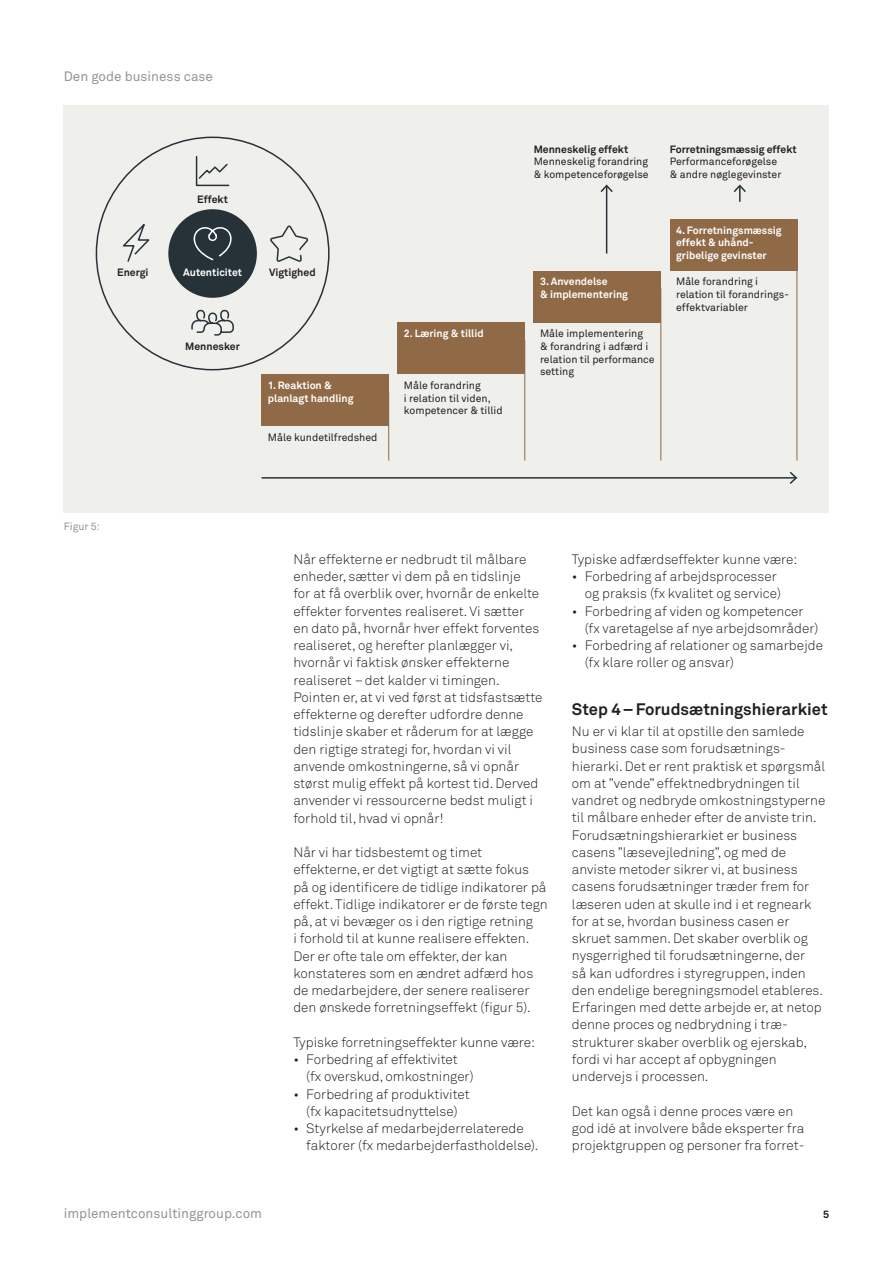
<style>
.page{position:relative;width:893px;height:1263px;background:#fff}
.page>*{position:absolute;margin:0;border:0;box-sizing:border-box;transform-origin:0 0}
.Header_2_-_Overskrif{font:700 16.5px "Akkurat Pro";color:#231f20}
.Brødtekst{font:13.5px/17.2px "Akkurat Light Pro";color:#231f20}
.t1{font:13.5px "Akkurat Pro";color:#939598}
.Figurtekst{font:10.5px/12.8px "Akkurat Pro";color:#231f20}
.Figurtekst-2{font:700 10.5px/12.8px "Akkurat Pro";color:#fff}
.Figurtekst-3{font:700 10.5px "Akkurat Pro";color:#231f20}
.Figurtekst-4{font:10.5px "Akkurat Pro";color:#939598}
.t2{font:700 10.5px "Akkurat Pro";color:#11171e}
</style>
<div class="page">
<div style="left:64px;top:105px;width:765px;height:407px;background:#efefec"></div>
<div style="left:261px;top:374px;width:128px;height:52px;background:#906946"></div>
<div style="left:398px;top:323px;width:127px;height:51px;background:#906946"></div>
<div style="left:534px;top:271px;width:127px;height:52px;background:#906946"></div>
<div style="left:670px;top:219px;width:127px;height:52px;background:#906946"></div>
<hr style="left:261px;top:477px;width:535px;height:2px;background:#273238">
<svg style="left:788px;top:471px;width:10px;height:13px"></svg>
<hr style="left:796px;top:236px;width:1px;height:225px;background:#906946">
<hr style="left:660px;top:288px;width:1px;height:173px;background:#906946">
<hr style="left:524px;top:340px;width:1px;height:121px;background:#906946">
<hr style="left:388px;top:392px;width:1px;height:69px;background:#906946">
<svg style="left:733px;top:184px;width:13px;height:18px"></svg>
<hr style="left:606px;top:186px;width:1px;height:68px;background:#273238">
<svg style="left:600px;top:184px;width:13px;height:10px"></svg>
<div style="left:168px;top:209px;width:89px;height:89px;background:#273238;border-radius:50%"></div>
<svg style="left:191px;top:309px;width:43px;height:27px"></svg>
<svg style="left:195px;top:156px;width:35px;height:31px"></svg>
<svg style="left:270px;top:225px;width:39px;height:37px"></svg>
<svg style="left:193px;top:227px;width:39px;height:34px"></svg>
<svg style="left:123px;top:224px;width:27px;height:38px"></svg>
<p class="t1" style="left:64px;top:68px;width:151px">Den gode business case</p>
<p class="Figurtekst-3" style="left:197px;top:193px;width:32px">Effekt</p>
<p class="Figurtekst-3" style="left:117px;top:266px;width:33px">Energi</p>
<p class="Figurtekst-2" style="left:183px;top:267px;width:60px">Autenticitet</p>
<p class="Figurtekst-3" style="left:269px;top:266px;width:48px">Vigtighed</p>
<p class="Figurtekst-3" style="left:185px;top:340px;width:56px">Mennesker</p>
<p class="Figurtekst-2" style="left:268px;top:379px;width:87px">1. Reaktion &amp; planlagt handling</p>
<p class="Figurtekst" style="left:268px;top:431px;width:111px">Måle kundetilfredshed</p>
<p class="Figurtekst-2" style="left:404px;top:327px;width:81px">2. Læring &amp; tillid</p>
<p class="Figurtekst" style="left:404px;top:379px;width:78px">Måle forandring</p>
<p class="Figurtekst" style="left:404px;top:392px;width:88px">i relation til viden,</p>
<p class="Figurtekst" style="left:404px;top:405px;width:100px">kompetencer &amp; tillid</p>
<p class="Figurtekst-4" style="left:64px;top:520px;width:38px">Figur 5:</p>
<p class="Figurtekst-3" style="left:534px;top:142px;width:96px">Menneskelig effekt</p>
<p class="Figurtekst" style="left:534px;top:156px;width:116px">Menneskelig forandring &amp; kompetenceforøgelse</p>
<p class="Figurtekst-3" style="left:670px;top:142px;width:128px">Forretningsmæssig effekt</p>
<p class="Figurtekst" style="left:670px;top:156px;width:113px">Performanceforøgelse &amp; andre nøglegevinster</p>
<p class="Figurtekst-2" style="left:540px;top:275px;width:89px">3. Anvendelse<br>&amp; implementering</p>
<p class="Figurtekst" style="left:540px;top:327px;width:105px">Måle implementering</p>
<p class="Figurtekst" style="left:540px;top:340px;width:110px">&amp; forandring i adfærd i</p>
<p class="Figurtekst" style="left:540px;top:353px;width:116px">relation til performance</p>
<p class="Figurtekst" style="left:540px;top:366px;width:35px">setting</p>
<p class="Figurtekst-2" style="left:676px;top:224px;width:107px">4. Forretningsmæssig effekt &amp; uhånd&shy;gribelige gevinster</p>
<p class="Figurtekst" style="left:676px;top:276px;width:84px">Måle forandring i</p>
<p class="Figurtekst" style="left:676px;top:288px;width:114px">relation til forandrings&shy;effektvariabler</p>
<p class="Brødtekst" style="left:293px;top:551px;width:251px">Når effekterne er nedbrudt til målbare enheder, sætter vi dem på en tidslinje<br>for at få overblik over, hvornår de enkelte effekter forventes realiseret. Vi sætter en dato på, hvornår hver effekt forventes realiseret, og herefter planlægger vi, hvornår vi faktisk ønsker effekterne realiseret –det kalder vi timingen.<br>Pointen er, at vi ved først at tidsfastsætte effekterne og derefter udfordre denne tidslinje skaber et råderum for at lægge den rigtige strategi for, hvordan vi vil anvende omkostningerne, så vi opnår størst mulig effekt på kortest tid. Derved anvender vi ressourcerne bedst muligt i forhold til, hvad vi opnår!</p>
<p class="Brødtekst" style="left:293px;top:844px;width:256px">Når vi har tidsbestemt og timet effekterne, er det vigtigt at sætte fokus på og identificere de tidlige indikatorer på effekt. Tidlige indikatorer er de første tegn på, at vi bevæger os i den rigtige retning<br>i forhold til at kunne realisere effekten.<br>Der er ofte tale om effekter, der kan konstateres som en ændret adfærd hos de medarbejdere, der senere realiserer den ønskede forretningseffekt (figur 5).</p>
<p class="Brødtekst" style="left:293px;top:1034px;width:243px">Typiske forretningseffekter kunne være:</p>
<p class="Brødtekst" style="left:306px;top:1051px;width:169px;text-indent:-13px">• Forbedring af effektivitet (fx overskud, omkostninger)</p>
<p class="Brødtekst" style="left:293px;top:1085px;width:178px;text-align:center">• Forbedring af produktivitet (fx kapacitetsudnyttelse)</p>
<p class="Brødtekst" style="left:306px;top:1120px;width:234px;text-indent:-13px">• Styrkelse af medarbejderrelaterede faktorer (fx medarbejderfastholdelse).</p>
<p class="Brødtekst" style="left:572px;top:551px;width:227px">Typiske adfærdseffekter kunne være:</p>
<p class="Brødtekst" style="left:585px;top:568px;width:198px;text-indent:-13px">• Forbedring af arbejdsprocesser og praksis (fx kvalitet og service)</p>
<p class="Brødtekst" style="left:585px;top:602px;width:235px;text-indent:-13px">• Forbedring af viden og kompetencer (fx varetagelse af nye arbejdsområder)</p>
<p class="Brødtekst" style="left:585px;top:637px;width:240px;text-indent:-13px">• Forbedring af relationer og samarbejde (fx klare roller og ansvar)</p>
<p class="Header_2_-_Overskrif" style="left:572px;top:699px;width:257px">Step 4–Forudsætningshierarkiet</p>
<p class="Brødtekst" style="left:572px;top:723px;width:255px">Nu er vi klar til at opstille den samlede business case som forudsætnings&shy;hierarki. Det er rent praktisk et spørgsmål om at ”vende” effektnedbrydningen til vandret og nedbryde omkostningstyperne til målbare enheder efter de anviste trin.<br>Forudsætningshierarkiet er business casens ”læsevejledning”, og med de anviste metoder sikrer vi, at business casens forudsætninger træder frem for læseren uden at skulle ind i et regneark for at se, hvordan business casen er skruet sammen. Det skaber overblik og nysgerrighed til forudsætningerne, der<br>så kan udfordres i styregruppen, inden den endelige beregningsmodel etableres.<br>Erfaringen med dette arbejde er, at netop denne proces og nedbrydning i træ&shy;strukturer skaber overblik og ejerskab, fordi vi har accept af opbygningen undervejs i processen.</p>
<p class="Brødtekst" style="left:572px;top:1103px;width:234px">Det kan også i denne proces være en god idé at involvere både eksperter fra projektgruppen og personer fra forret-</p>
<p class="t1" style="left:64px;top:1206px;width:200px">implementconsultinggroup.com</p>
<p class="t2" style="left:823px;top:1208px;width:7px">5</p>
</div>
